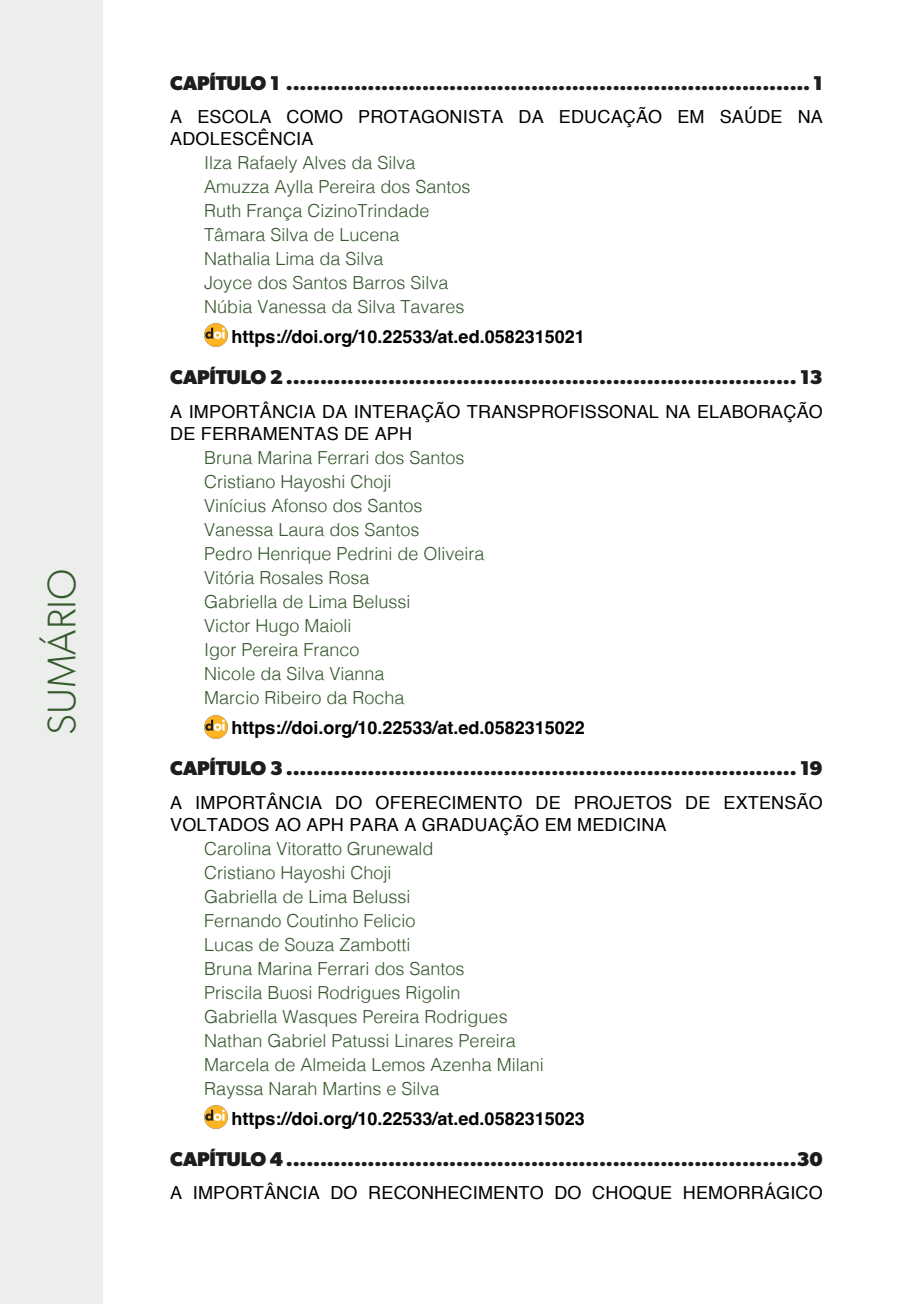
<style>
.page{position:relative;width:908px;height:1304px;background:#fff}
.page>*{position:absolute;margin:0;border:0;box-sizing:border-box;transform-origin:0 0}
.t1{font:300 40px "Gibson";color:#36592e}
.t2{font:700 20px "Gibson";letter-spacing:-.01em;color:#1d1d1b}
.t3{font:300 18px/24px "Helvetica";color:#36592e}
.t4{font:18px/22px "Helvetica";letter-spacing:.01em;color:#000}
.t5{font:700 18px "Helvetica";color:#000}
</style>
<div class="page">
<div style="left:0;top:0;width:103px;height:1304px;background:#ebeeea"></div>
<img style="left:204px;top:324px;width:23px;height:23px">
<img style="left:204px;top:715px;width:23px;height:23px">
<img style="left:204px;top:1106px;width:23px;height:23px">
<h1 class="t1" style="left:37px;top:735px;width:167px;rotate:-90deg">SUMÁRIO</h1>
<p class="t2" style="left:170px;top:71px;width:653px">CAPÍTULO 1 ............................................................................. 1</p>
<p class="t4" style="left:170px;top:106px;width:653px">A ESCOLA COMO PROTAGONISTA DA EDUCAÇÃO EM SAÚDE NA<br>ADOLESCÊNCIA</p>
<p class="t3" style="left:204px;top:149px;width:268px">Ilza Rafaely Alves da Silva<br>Amuzza Aylla Pereira dos Santos<br>Ruth França CizinoTrindade<br>Tâmara Silva de Lucena<br>Nathalia Lima da Silva<br>Joyce dos Santos Barros Silva<br>Núbia Vanessa da Silva Tavares</p>
<p class="t5" style="left:231px;top:326px;width:355px">https://doi.org/10.22533/at.ed.0582315021</p>
<p class="t2" style="left:170px;top:366px;width:653px">CAPÍTULO 2 ........................................................................... 13</p>
<p class="t4" style="left:170px;top:401px;width:653px">A IMPORTÂNCIA DA INTERAÇÃO TRANSPROFISSONAL NA ELABORAÇÃO<br>DE FERRAMENTAS DE APH</p>
<p class="t3" style="left:204px;top:444px;width:282px">Bruna Marina Ferrari dos Santos<br>Cristiano Hayoshi Choji<br>Vinícius Afonso dos Santos<br>Vanessa Laura dos Santos<br>Pedro Henrique Pedrini de Oliveira<br>Vitória Rosales Rosa<br>Gabriella de Lima Belussi<br>Victor Hugo Maioli<br>Igor Pereira Franco<br>Nicole da Silva Vianna<br>Marcio Ribeiro da Rocha</p>
<p class="t5" style="left:231px;top:717px;width:355px">https://doi.org/10.22533/at.ed.0582315022</p>
<p class="t2" style="left:170px;top:756px;width:653px">CAPÍTULO 3 ........................................................................... 19</p>
<p class="t4" style="left:170px;top:792px;width:654px">A IMPORTÂNCIA DO OFERECIMENTO DE PROJETOS DE EXTENSÃO<br>VOLTADOS AO APH PARA A GRADUAÇÃO EM MEDICINA</p>
<p class="t3" style="left:204px;top:835px;width:341px">Carolina Vitoratto Grunewald<br>Cristiano Hayoshi Choji<br>Gabriella de Lima Belussi<br>Fernando Coutinho Felicio<br>Lucas de Souza Zambotti<br>Bruna Marina Ferrari dos Santos<br>Priscila Buosi Rodrigues Rigolin<br>Gabriella Wasques Pereira Rodrigues<br>Nathan Gabriel Patussi Linares Pereira<br>Marcela de Almeida Lemos Azenha Milani<br>Rayssa Narah Martins e Silva</p>
<p class="t5" style="left:231px;top:1108px;width:355px">https://doi.org/10.22533/at.ed.0582315023</p>
<p class="t2" style="left:170px;top:1147px;width:653px">CAPÍTULO 4 ...........................................................................30</p>
<p class="t4" style="left:170px;top:1183px;width:653px">A IMPORTÂNCIA DO RECONHECIMENTO DO CHOQUE HEMORRÁGICO</p>
</div>
